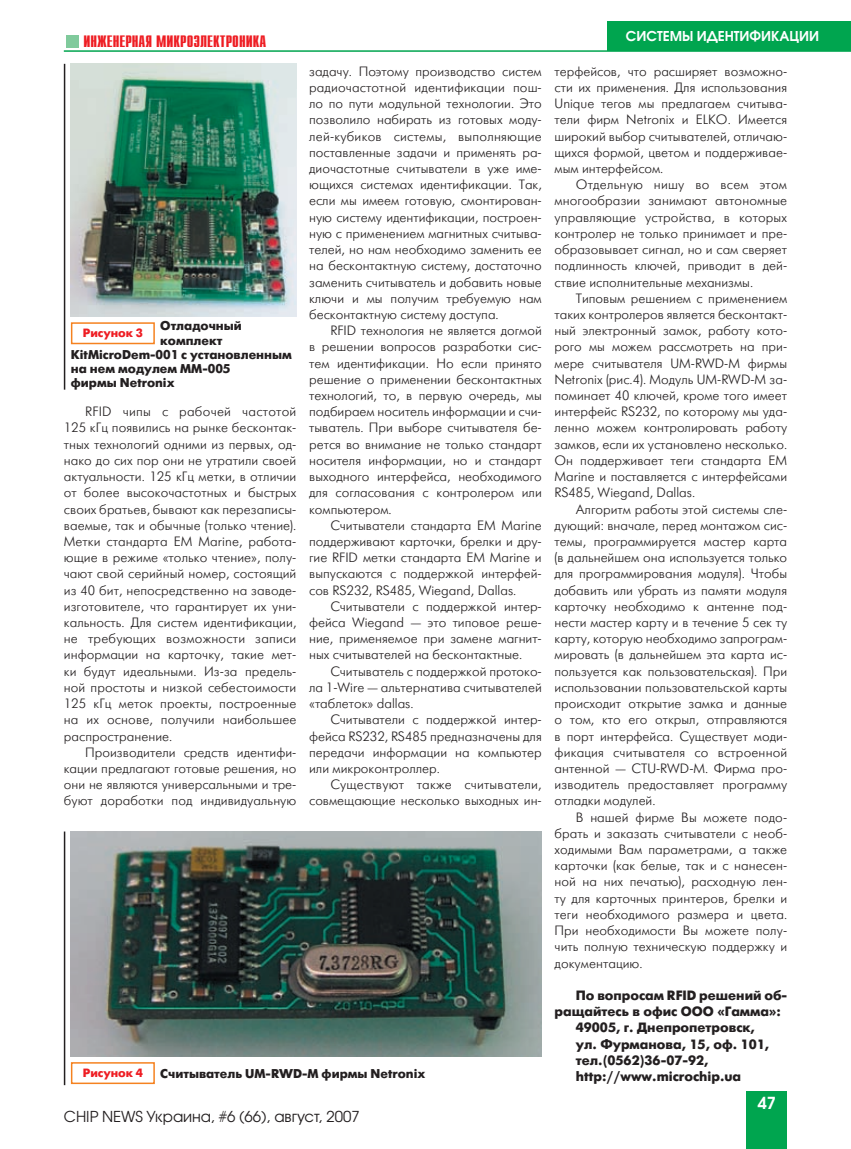
<style>
.page{position:relative;width:851px;height:1149px;background:#fff}
.page>*{position:absolute;margin:0;border:0;box-sizing:border-box;transform-origin:0 0}
.t1{font:700 16.5px "Compact C";color:#ee1d23}
.t2{font:600 16.5px "Avant Garde Gothic C";color:#fff}
.t3{font:15px "Avant Garde Gothic C";color:#231f20}
.t4{font:13.5px/16.2px "Futuris Light C";color:#231f20;text-align:justify}
.t5{font:700 13.5px/16.2px "Futuris C";color:#231f20}
.t6{font:600 13.5px "Avant Garde Gothic C";color:#fff}
.t7{font:700 12.75px "Futuris C";color:#231f20}
.t8{font:700 12px "Futuris C";color:#ee1d23}
</style>
<div class="page">
<div style="left:607px;top:21px;width:243px;height:30px;background:#00a54f"></div>
<div style="left:746px;top:1091px;width:41px;height:57px;background:#00a54f"></div>
<div style="left:66px;top:35px;width:12px;height:12px;background:#80ca9c"></div>
<hr style="left:64px;top:50px;width:786px;height:2px;background:#00a54f">
<hr style="left:64px;top:64px;width:1px;height:325px;background:#231f20">
<img style="left:71px;top:64px;width:225px;height:252px">
<div style="left:71px;top:322px;width:84px;height:22px;border:2px solid #f58220"></div>
<hr style="left:64px;top:831px;width:1px;height:253px;background:#231f20">
<img style="left:71px;top:831px;width:470px;height:224px">
<div style="left:71px;top:1061px;width:84px;height:22px;border:2px solid #f58220"></div>
<p class="t1" style="left:83px;top:33px;width:184px">ИНЖЕНЕРНАЯ МИКРОЭЛЕКТРОНИКА</p>
<p class="t7" style="left:160px;top:318px;width:83px">Отладочный</p>
<p class="t7" style="left:160px;top:333px;width:64px">комплект</p>
<p class="t7" style="left:71px;top:347px;width:222px">KitMicroDem-001 с установленным</p>
<p class="t7" style="left:71px;top:361px;width:161px">на нем модулем MM-005</p>
<p class="t7" style="left:71px;top:375px;width:105px">фирмы Netronix</p>
<p class="t8" style="left:83px;top:326px;width:62px">Рисунок 3</p>
<p class="t4" style="left:64px;top:404px;width:234px;text-indent:21px">RFID чипы с рабочей частотой 125 кГц появились на рынке бесконтак&shy;тных технологий одними из первых, од&shy;нако до сих пор они не утратили своей актуальности. 125 кГц метки, в отличии от более высокочастотных и быстрых своих братьев, бывают как перезаписы&shy;ваемые, так и обычные (только чтение).<br>Метки стандарта EM Marine, работа&shy;ющие в режиме «только чтение», полу&shy;чают свой серийный номер, состоящий из 40 бит, непосредственно на заводе&shy;изготовителе, что гарантирует их уни&shy;кальность. Для систем идентификации, не требующих возможности записи информации на карточку, такие мет&shy;ки будут идеальными. Из-за предель&shy;ной простоты и низкой себестоимости 125 кГц меток проекты, построенные на их основе, получили наибольшее распространение.</p>
<p class="t4" style="left:64px;top:744px;width:234px;text-indent:21px">Производители средств идентифи&shy;кации предлагают готовые решения, но они не являются универсальными и тре&shy;буют доработки под индивидуальную</p>
<p class="t4" style="left:309px;top:63px;width:234px">задачу. Поэтому производство систем радиочастотной идентификации пош&shy;ло по пути модульной технологии. Это позволило набирать из готовых моду&shy;лей-кубиков системы, выполняющие поставленные задачи и применять ра&shy;диочастотные считыватели в уже име&shy;ющихся системах идентификации. Так, если мы имеем готовую, смонтирован&shy;ную систему идентификации, построен&shy;ную с применением магнитных считыва&shy;телей, но нам необходимо заменить ее на бесконтактную систему, достаточно заменить считыватель и добавить новые ключи и мы получим требуемую нам бесконтактную систему доступа.</p>
<p class="t4" style="left:309px;top:323px;width:234px;text-indent:21px">RFID технология не является догмой в решении вопросов разработки сис&shy;тем идентификации. Но если принято решение о применении бесконтактных технологий, то, в первую очередь, мы подбираем носитель информации и счи&shy;тыватель. При выборе считывателя бе&shy;рется во внимание не только стандарт носителя информации, но и стандарт выходного интерфейса, необходимого для согласования с контролером или компьютером.</p>
<p class="t4" style="left:309px;top:517px;width:234px;text-indent:21px">Считыватели стандарта EM Marine поддерживают карточки, брелки и дру&shy;гие RFID метки стандарта EM Marine и выпускаются с поддержкой интерфей&shy;сов RS232, RS485, Wiegand, Dallas.</p>
<p class="t4" style="left:309px;top:598px;width:234px;text-indent:21px">Считыватели с поддержкой интер&shy;фейса Wiegand — это типовое реше&shy;ние, применяемое при замене магнит&shy;ных считывателей на бесконтактные.</p>
<p class="t4" style="left:309px;top:663px;width:234px;text-indent:21px">Считыватель с поддержкой протоко&shy;ла 1-Wire — альтернатива считывателей «таблеток» dallas.</p>
<p class="t4" style="left:309px;top:711px;width:234px;text-indent:21px">Считыватели с поддержкой интер&shy;фейса RS232, RS485 предназначены для передачи информации на компьютер или микроконтроллер.</p>
<p class="t4" style="left:309px;top:776px;width:234px;text-align:right">Существуют также считыватели, совмещающие несколько выходных ин-</p>
<p class="t8" style="left:83px;top:1065px;width:62px">Рисунок 4</p>
<p class="t7" style="left:160px;top:1065px;width:266px">Считыватель UM-RWD-M фирмы Netronix</p>
<p class="t3" style="left:64px;top:1106px;width:297px">CHIP NEWS Украина, #6 (66), август, 2007</p>
<p class="t6" style="left:626px;top:28px;width:81px">Систем ы иден</p>
<p class="t6" style="left:733px;top:28px;width:38px">тифика</p>
<p class="t6" style="left:789px;top:28px;width:20px">ции</p>
<p class="t4" style="left:554px;top:63px;width:234px">терфейсов, что расширяет возможно&shy;сти их применения. Для использования Unique тегов мы предлагаем считыва&shy;тели фирм Netronix и ELKO. Имеется широкий выбор считывателей, отличаю&shy;щихся формой, цветом и поддерживае&shy;мым интерфейсом.</p>
<p class="t4" style="left:554px;top:177px;width:234px;text-indent:21px">Отдельную нишу во всем этом многообразии занимают автономные управляющие устройства, в которых контролер не только принимает и пре&shy;образовывает сигнал, но и сам сверяет подлинность ключей, приводит в дей&shy;ствие исполнительные механизмы.</p>
<p class="t4" style="left:554px;top:290px;width:234px;text-indent:21px">Типовым решением с применением таких контролеров является бесконтакт&shy;ный электронный замок, работу кото&shy;рого мы можем рассмотреть на при&shy;мере считывателя UM-RWD-M фирмы Netronix (рис.4). Модуль UM-RWD-M за&shy;поминает 40 ключей, кроме того имеет интерфейс RS232, по которому мы уда&shy;ленно можем контролировать работу замков, если их установлено несколько.<br>Он поддерживает теги стандарта EM Marine и поставляется с интерфейсами RS485, Wiegand, Dallas.</p>
<p class="t4" style="left:554px;top:501px;width:234px;text-indent:21px">Алгоритм работы этой системы сле&shy;дующий: вначале, перед монтажом сис&shy;темы, программируется мастер карта (в дальнейшем она используется только для программирования модуля). Чтобы добавить или убрать из памяти модуля карточку необходимо к антенне под&shy;нести мастер карту и в течение 5 сек ту карту, которую необходимо запрограм&shy;мировать (в дальнейшем эта карта ис&shy;пользуется как пользовательская). При использовании пользовательской карты происходит открытие замка и данные о том, кто его открыл, отправляются в порт интерфейса. Существует моди&shy;фикация считывателя со встроенной антенной — CTU-RWD-M. Фирма про&shy;изводитель предоставляет программу отладки модулей.</p>
<p class="t4" style="left:554px;top:809px;width:234px;text-indent:21px">В нашей фирме Вы можете подо&shy;брать и заказать считыватели с необ&shy;ходимыми Вам параметрами, а также карточки (как белые, так и с нанесен&shy;ной на них печатью), расходную лен&shy;ту для карточных принтеров, брелки и теги необходимого размера и цвета.<br>При необходимости Вы можете полу&shy;чить полную техническую поддержку и документацию.</p>
<p class="t5" style="left:554px;top:987px;width:234px;text-indent:21px">По вопросам RFID решений об&shy;ращайтесь в офис ООО</p>
<p class="t5" style="left:575px;top:1003px;width:206px;text-indent:141px">«Гамма»:<br>49005, г. Днепропетровск,<br>ул. Фурманова, 15, оф. 101, тел.(0562)36-07-92, http://www.microchip.ua</p>
<p class="t2" style="left:757px;top:1092px;width:10px">47</p>
</div>
